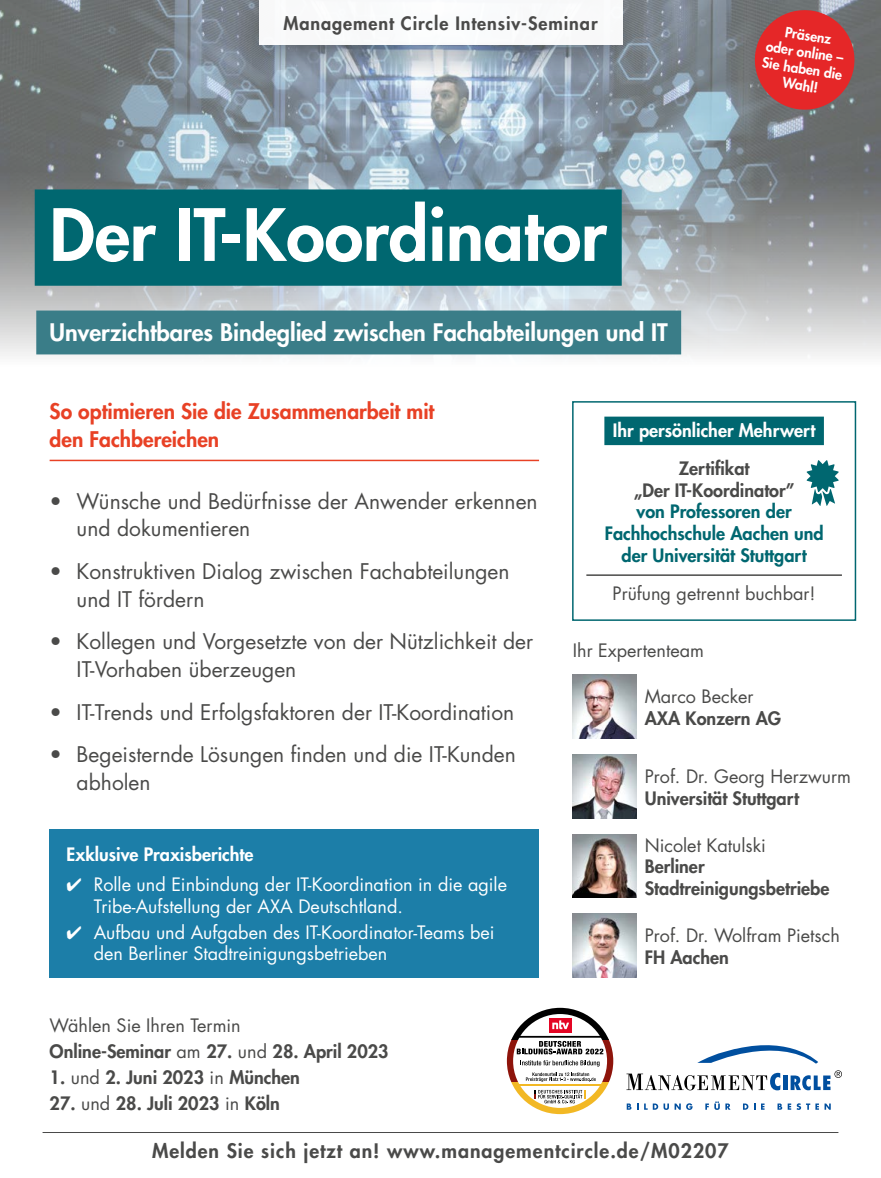
<style>
.page{position:relative;width:881px;height:1178px;background:#fff}
.page>*{position:absolute;margin:0;border:0;box-sizing:border-box;transform-origin:0 0}
.t1{font:800 70.05px "Futura Std";color:#fff}
.t2{font:800 23.55px "Futura Std";color:#fff}
.t3{font:21px/27.8px "Futura Std";color:#4a4a49}
.t4{font:800 21px/27.8px "Futura Std";color:#e84125}
.t5{font:800 19.5px "Futura Std";letter-spacing:.05em;color:#4a4a49}
.t6{font:800 18px/21.6px "Futura Std";color:#4a4a49}
.t7{font:18px/21.6px "Futura Std";color:#fff}
.t8{font:18px "Futura Std";color:#4a4a49}
.t9{font:800 18px/21.6px "Futura Std";color:#006770;text-align:center}
.t10{font:800 18px "Futura Std";color:#fff}
.t11{font:800 18px "Futura Std";letter-spacing:.05em;color:#4a4a49}
.t12{font:800 13.95px/16.6px "Futura Std";color:#fff;text-align:center}
.s1{font-weight:400}
</style>
<div class="page">
<img style="left:0;top:0;width:880px;height:356px">
<svg style="left:626px;top:1103px;width:12px;height:7px"></svg>
<svg style="left:644px;top:1103px;width:24px;height:7px"></svg>
<svg style="left:674px;top:1103px;width:18px;height:7px"></svg>
<svg style="left:705px;top:1103px;width:3px;height:7px"></svg>
<svg style="left:714px;top:1101px;width:5px;height:9px"></svg>
<svg style="left:725px;top:1103px;width:5px;height:7px"></svg>
<svg style="left:743px;top:1103px;width:21px;height:7px"></svg>
<svg style="left:777px;top:1103px;width:13px;height:7px"></svg>
<svg style="left:796px;top:1103px;width:22px;height:7px"></svg>
<svg style="left:824px;top:1103px;width:6px;height:7px"></svg>
<div style="left:782px;top:1075px;width:5px;height:15px;background:#004f9f"></div>
<svg style="left:697px;top:1045px;width:120px;height:18px"></svg>
<svg style="left:626px;top:1073px;width:154px;height:17px"></svg>
<svg style="left:790px;top:1070px;width:51px;height:20px"></svg>
<div style="left:230px;top:0;width:419px;height:86px;background:#000;opacity:.25"></div>
<div style="left:259px;top:0;width:363px;height:45px;background:#fff"></div>
<div style="left:50px;top:829px;width:489px;height:148px;background:#1c7ea8"></div>
<hr style="left:50px;top:460px;width:489px;height:1px;background:#e84125">
<div style="left:35px;top:189px;width:586px;height:97px;background:#006770"></div>
<div style="left:36px;top:311px;width:645px;height:43px;background:#3a7d88"></div>
<hr style="left:43px;top:1132px;width:795px;height:1px;background:#4a4a49">
<div style="left:604px;top:417px;width:219px;height:28px;background:#006770"></div>
<hr style="left:586px;top:574px;width:255px;height:2px;background:#4a4a49">
<div style="left:572px;top:401px;width:283px;height:220px;border:2px solid #006770"></div>
<svg style="left:806px;top:460px;width:33px;height:46px"></svg>
<img style="left:572px;top:914px;width:64px;height:63px">
<img style="left:572px;top:834px;width:64px;height:64px">
<img style="left:572px;top:754px;width:64px;height:64px">
<img style="left:572px;top:675px;width:64px;height:63px">
<svg style="left:506px;top:1040px;width:107px;height:42px"></svg>
<svg style="left:511px;top:1082px;width:98px;height:32px"></svg>
<svg style="left:511px;top:1008px;width:98px;height:32px"></svg>
<div style="left:513px;top:1014px;width:93px;height:94px;background:#fff;border-radius:50%"></div>
<hr style="left:516px;top:1084px;width:87px;height:2px;background:#f2b824">
<svg style="left:516px;top:1036px;width:87px;height:18px"></svg>
<svg style="left:520px;top:1060px;width:79px;height:6px"></svg>
<svg style="left:534px;top:1090px;width:51px;height:13px"></svg>
<div style="left:548px;top:1018px;width:23px;height:14px;background:#e40524"></div>
<svg style="left:552px;top:1020px;width:17px;height:9px"></svg>
<svg style="left:525px;top:1072px;width:70px;height:10px"></svg>
<svg style="left:750px;top:6px;width:107px;height:107px;background:#bf4041"></svg>
<p class="t11" style="left:283px;top:12px;width:315px">Management Circle Intensiv-Seminar</p>
<h1 class="t1" style="left:50px;top:191px;width:558px">Der IT-Koordinator</h1>
<p class="t2" style="left:50px;top:317px;width:619px">Unverzichtbares Bindeglied zwischen Fachabteilungen und IT</p>
<p class="t12" style="left:768px;top:21px;width:82px;rotate:9deg">Präsenz<br>oder online –<br>Sie haben die<br>Wahl!</p>
<p class="t4" style="left:50px;top:398px;width:386px">So optimieren Sie die Zusammenarbeit mit den Fachbereichen</p>
<p class="t10" style="left:612px;top:419px;width:204px">Ihr persönlicher Mehrwert</p>
<p class="t6" style="left:633px;top:458px;width:162px;text-align:center">Zertifikat<br>„Der IT-Koordinator”</p>
<p class="t9" style="left:604px;top:501px;width:220px">von Professoren der<br>Fachhochschule Aachen und der Universität Stuttgart</p>
<p class="t8" style="left:612px;top:582px;width:204px">Prüfung getrennt buchbar!</p>
<p class="t3" style="left:77px;top:487px;width:462px;text-indent:-27px">• Wünsche und Bedürfnisse der Anwender erkennen und dokumentieren</p>
<p class="t3" style="left:77px;top:558px;width:434px;text-indent:-27px">• Konstruktiven Dialog zwischen Fachabteilungen und IT fördern</p>
<p class="t3" style="left:77px;top:628px;width:458px;text-indent:-27px">• Kollegen und Vorgesetzte von der Nützlichkeit der<br>IT-Vorhaben überzeugen</p>
<p class="t3" style="left:50px;top:698px;width:466px">• IT-Trends und Erfolgsfaktoren der IT-Koordination</p>
<p class="t3" style="left:77px;top:741px;width:440px;text-indent:-27px">• Begeisternde Lösungen finden und die IT-Kunden abholen</p>
<p class="t8" style="left:572px;top:639px;width:133px">Ihr Expertenteam</p>
<p class="t8" style="left:644px;top:685px;width:110px">Marco Becker</p>
<p class="t6" style="left:644px;top:707px;width:138px">AXA Konzern AG</p>
<p class="t8" style="left:644px;top:765px;width:208px">Prof. Dr. Georg Herzwurm</p>
<p class="t6" style="left:644px;top:787px;width:156px">Universität Stuttgart</p>
<p class="t8" style="left:644px;top:834px;width:123px">Nicolet Katulski</p>
<p class="t6" style="left:644px;top:856px;width:186px">Berliner<br>Stadtreinigungsbetriebe</p>
<p class="t10" style="left:67px;top:843px;width:188px">Exklusive Praxisberichte</p>
<p class="t7" style="left:94px;top:874px;width:415px;text-indent:-27px">✔ Rolle und Einbindung der IT-Koordination in die agile<br>Tribe-Aufstellung der AXA Deutschtland.</p>
<p class="t7" style="left:94px;top:922px;width:402px;text-indent:-27px">✔ Aufbau und Aufgaben des IT-Koordinator-Teams bei den Berliner Stadtreinigungsbetrieben</p>
<p class="t8" style="left:644px;top:924px;width:196px">Prof. Dr. Wolfram Pietsch</p>
<p class="t6" style="left:644px;top:946px;width:86px">FH Aachen</p>
<p class="t6" style="left:50px;top:1013px;width:340px;line-height:25.8px"><span class="s1">Wählen Sie Ihren Termin<br></span>Online-Seminar <span class="s1">am</span> 27. <span class="s1">und</span> 28. April 2023</p>
<p class="t6" style="left:50px;top:1066px;width:252px">1. <span class="s1">und</span> 2. Juni 2023 <span class="s1">in</span> München</p>
<p class="t6" style="left:50px;top:1092px;width:232px">27. <span class="s1">und</span> 28. Juli 2023 <span class="s1">in</span> Köln</p>
<p class="t5" style="left:152px;top:1139px;width:578px">Melden Sie sich jetzt an! www.managementcircle.de/M02207</p>
</div>
